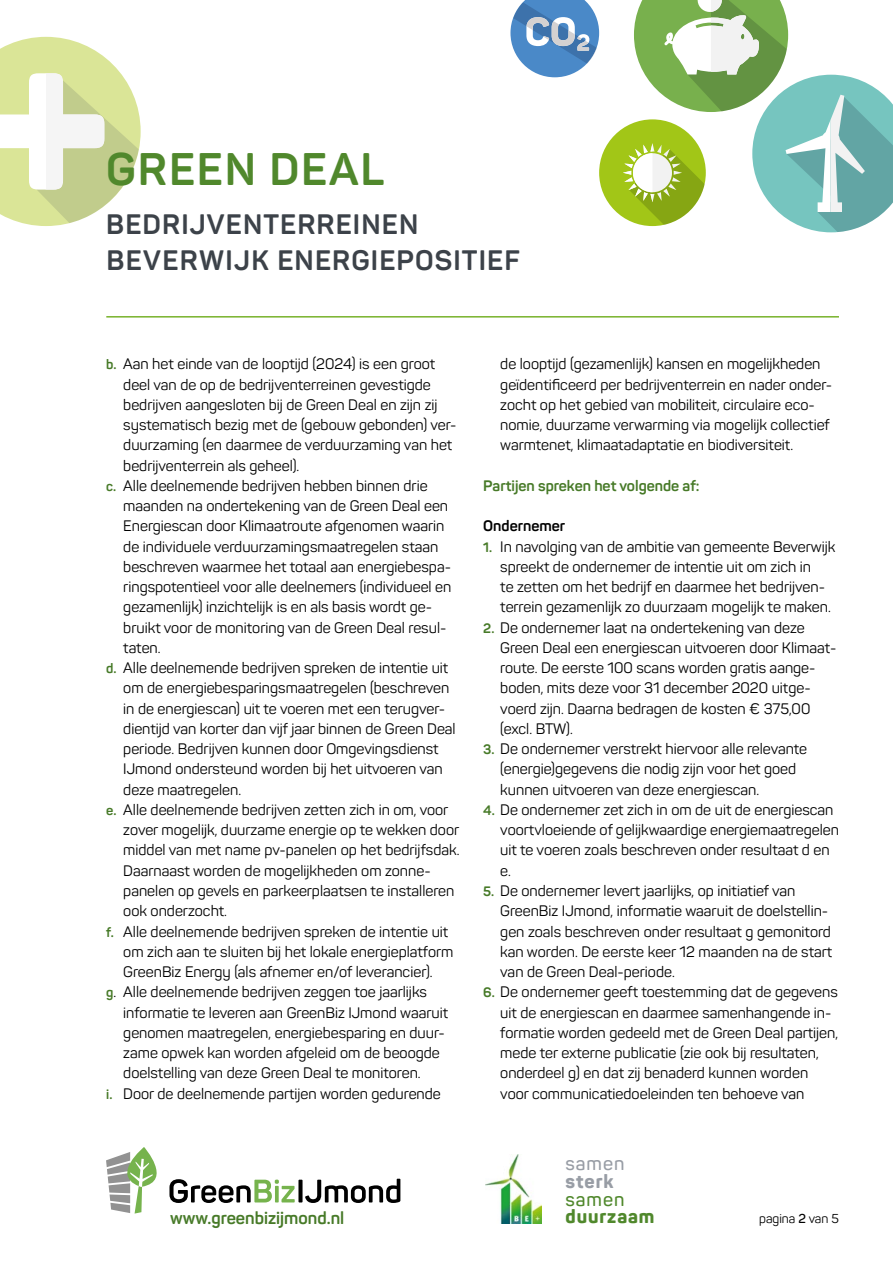
<style>
.page{position:relative;width:893px;height:1263px;background:#fff}
.page>*{position:absolute;margin:0;border:0;box-sizing:border-box;transform-origin:0 0}
.t1{font:700 45px "Panton";letter-spacing:.04em;color:#50882c}
.t2{font:700 27.75px/36px "Panton";letter-spacing:.04em;color:#3c4249}
.t3{font:800 18.9px "Panton";letter-spacing:.05em;color:#50882c}
.t4{font:600 18.9px "Panton";letter-spacing:.05em;color:#989da5}
.t5{font:800 18.9px "Panton";letter-spacing:.05em;color:#989da5}
.t6{font:600 18.9px "Panton";letter-spacing:.05em;color:#50882c}
.t7{font:700 17.25px "Panton";color:#477a28}
.t8{font:15px/20.2px "Panton";color:#000}
.t9{font:700 15px "Panton";color:#477a28}
.t10{font:700 15px "Panton";color:#000}
.t11{font:12.75px "Panton";color:#000}
.s1{font-weight:700;font-size:13.5px;color:#477a28}
.s2{font-weight:600}
</style>
<div class="page">
<img style="left:485px;top:1154px;width:56px;height:70px">
<div style="left:599px;top:119px;width:107px;height:107px;background:#a2c617;border-radius:50%"></div>
<svg style="left:623px;top:0;width:270px;height:232px"></svg>
<svg style="left:510px;top:0;width:89px;height:77px"></svg>
<hr style="left:106px;top:316px;width:733px;height:2px;background:#78b22b">
<div style="left:298px;top:1180px;width:5px;height:22px;background:#000"></div>
<svg style="left:305px;top:1179px;width:95px;height:24px"></svg>
<svg style="left:106px;top:1147px;width:189px;height:66px"></svg>
<svg style="left:0;top:37px;width:141px;height:189px"></svg>
<h1 class="t1" style="left:106px;top:141px;width:279px">GREEN DEAL</h1>
<h2 class="t2" style="left:106px;top:206px;width:415px">BEDRIJVENTERREINEN<br>BEVERWIJK ENERGIEPOSITIEF</h2>
<p class="t8" style="left:106px;top:354px;width:330px"><span class="s1">b.</span> Aan het einde van de looptijd (2024) is een groot</p>
<p class="t8" style="left:123px;top:374px;width:309px">deel van de op de bedrijventerreinen gevestigde</p>
<p class="t8" style="left:123px;top:394px;width:316px">bedrijven aangesloten bij de Green Deal en zijn zij</p>
<p class="t8" style="left:123px;top:415px;width:335px">systematisch bezig met de (gebouw gebonden) ver-</p>
<p class="t8" style="left:123px;top:435px;width:331px">duurzaming (en daarmee de verduurzaming van het</p>
<p class="t8" style="left:123px;top:455px;width:178px">bedrijventerrein als geheel).</p>
<p class="t8" style="left:106px;top:475px;width:323px"><span class="s1">c.</span> Alle deelnemende bedrijven hebben binnen drie</p>
<p class="t8" style="left:123px;top:496px;width:326px">maanden na ondertekening van de Green Deal een</p>
<p class="t8" style="left:123px;top:516px;width:323px">Energiescan door Klimaatroute afgenomen waarin</p>
<p class="t8" style="left:123px;top:536px;width:316px">de individuele verduurzamingsmaatregelen staan</p>
<p class="t8" style="left:123px;top:556px;width:329px">beschreven waarmee het totaal aan energiebespa-</p>
<p class="t8" style="left:123px;top:577px;width:330px">ringspotentieel voor alle deelnemers (individueel en</p>
<p class="t8" style="left:123px;top:597px;width:310px">gezamenlijk) inzichtelijk is en als basis wordt ge-</p>
<p class="t8" style="left:123px;top:617px;width:325px">bruikt voor de monitoring van de Green Deal resul-</p>
<p class="t8" style="left:123px;top:637px;width:39px">taten.</p>
<p class="t8" style="left:106px;top:658px;width:343px"><span class="s1">d.</span> Alle deelnemende bedrijven spreken de intentie uit</p>
<p class="t8" style="left:123px;top:678px;width:328px">om de energiebesparingsmaatregelen (beschreven</p>
<p class="t8" style="left:123px;top:698px;width:323px">in de energiescan) uit te voeren met een terugver-</p>
<p class="t8" style="left:123px;top:718px;width:334px">dientijd van korter dan vijf jaar binnen de Green Deal</p>
<p class="t8" style="left:123px;top:739px;width:317px">periode. Bedrijven kunnen door Omgevingsdienst</p>
<p class="t8" style="left:123px;top:759px;width:321px">IJmond ondersteund worden bij het uitvoeren van</p>
<p class="t8" style="left:123px;top:779px;width:119px">deze maatregelen.</p>
<p class="t8" style="left:106px;top:799px;width:344px"><span class="s1">e.</span> Alle deelnemende bedrijven zetten zich in om, voor</p>
<p class="t8" style="left:123px;top:820px;width:337px">zover mogelijk, duurzame energie op te wekken door</p>
<p class="t8" style="left:123px;top:840px;width:338px">middel van met name pv-panelen op het bedrijfsdak.</p>
<p class="t8" style="left:123px;top:860px;width:309px">Daarnaast worden de mogelijkheden om zonne-</p>
<p class="t8" style="left:123px;top:880px;width:333px">panelen op gevels en parkeerplaatsen te installeren</p>
<p class="t8" style="left:123px;top:901px;width:105px">ook onderzocht.</p>
<p class="t8" style="left:106px;top:921px;width:343px"><span class="s1">f.</span> Alle deelnemende bedrijven spreken de intentie uit</p>
<p class="t8" style="left:123px;top:941px;width:332px">om zich aan te sluiten bij het lokale energieplatform</p>
<p class="t8" style="left:123px;top:961px;width:311px">GreenBiz Energy (als afnemer en/of leverancier).</p>
<p class="t8" style="left:106px;top:982px;width:322px"><span class="s1">g</span>. Alle deelnemende bedrijven zeggen toe jaarlijks</p>
<p class="t8" style="left:123px;top:1002px;width:326px">informatie te leveren aan GreenBiz IJmond waaruit</p>
<p class="t8" style="left:123px;top:1022px;width:323px">genomen maatregelen, energiebesparing en duur-</p>
<p class="t8" style="left:123px;top:1042px;width:318px">zame opwek kan worden afgeleid om de beoogde</p>
<p class="t8" style="left:123px;top:1063px;width:299px">doelstelling van deze Green Deal te monitoren.</p>
<p class="t8" style="left:106px;top:1083px;width:336px"><span class="s1">i.</span> Door de deelnemende partijen worden gedurende</p>
<p class="t8" style="left:500px;top:354px;width:333px">de looptijd (gezamenlijk) kansen en mogelijkheden geïdentificeerd per bedrijventerrein en nader onder&shy;zocht op het gebied van mobiliteit, circulaire eco&shy;nomie, duurzame verwarming via mogelijk collectief warmtenet, klimaatadaptatie en biodiversiteit.</p>
<p class="t9" style="left:483px;top:476px;width:218px">Partijen spreken het volgende af:</p>
<p class="t10" style="left:483px;top:517px;width:83px">Ondernemer</p>
<p class="t8" style="left:500px;top:536px;width:337px;text-indent:-17px"><span class="s1">1.</span> In navolging van de ambitie van gemeente Beverwijk spreekt de ondernemer de intentie uit om zich in<br>te zetten om het bedrijf en daarmee het bedrijven&shy;terrein gezamenlijk zo duurzaam mogelijk te maken.</p>
<p class="t8" style="left:500px;top:617px;width:338px;text-indent:-17px"><span class="s1">2.</span> De ondernemer laat na ondertekening van deze Green Deal een energiescan uitvoeren door Klimaat&shy;route. De eerste 100 scans worden gratis aange&shy;boden, mits deze voor 31 december 2020 uitge&shy;voerd zijn. Daarna bedragen de kosten € 375,00 (excl. BTW).</p>
<p class="t8" style="left:500px;top:739px;width:308px;text-indent:-17px"><span class="s1">3.</span> De ondernemer verstrekt hiervoor alle relevante (energie)gegevens die nodig zijn voor het goed kunnen uitvoeren van deze energiescan.</p>
<p class="t8" style="left:500px;top:799px;width:340px;text-indent:-17px"><span class="s1">4.</span> De ondernemer zet zich in om de uit de energiescan voortvloeiende of gelijkwaardige energiemaatregelen uit te voeren zoals beschreven onder resultaat d en e.</p>
<p class="t8" style="left:500px;top:880px;width:333px;text-indent:-17px"><span class="s1">5.</span> De ondernemer levert jaarlijks, op initiatief van GreenBiz IJmond, informatie waaruit de doelstellin&shy;gen zoals beschreven onder resultaat g gemonitord kan worden. De eerste keer 12 maanden na de start van de Green Deal-periode.</p>
<p class="t8" style="left:500px;top:982px;width:339px;text-indent:-17px"><span class="s1">6.</span> De ondernemer geeft toestemming dat de gegevens uit de energiescan en daarmee samenhangende in&shy;formatie worden gedeeld met de Green Deal partijen, mede ter externe publicatie (zie ook bij resultaten, onderdeel g) en dat zij benaderd kunnen worden voor communicatiedoeleinden ten behoeve van</p>
<p class="t4" style="left:566px;top:1152px;width:60px">samen</p>
<p class="t5" style="left:566px;top:1169px;width:50px">sterk</p>
<p class="t6" style="left:566px;top:1187px;width:60px">samen</p>
<p class="t7" style="left:170px;top:1207px;width:176px">www.greenbizijmond.nl</p>
<p class="t3" style="left:566px;top:1205px;width:91px">duurzaam</p>
<p class="t11" style="left:759px;top:1210px;width:81px">pagina <span class="s2">2</span> van 5</p>
</div>
